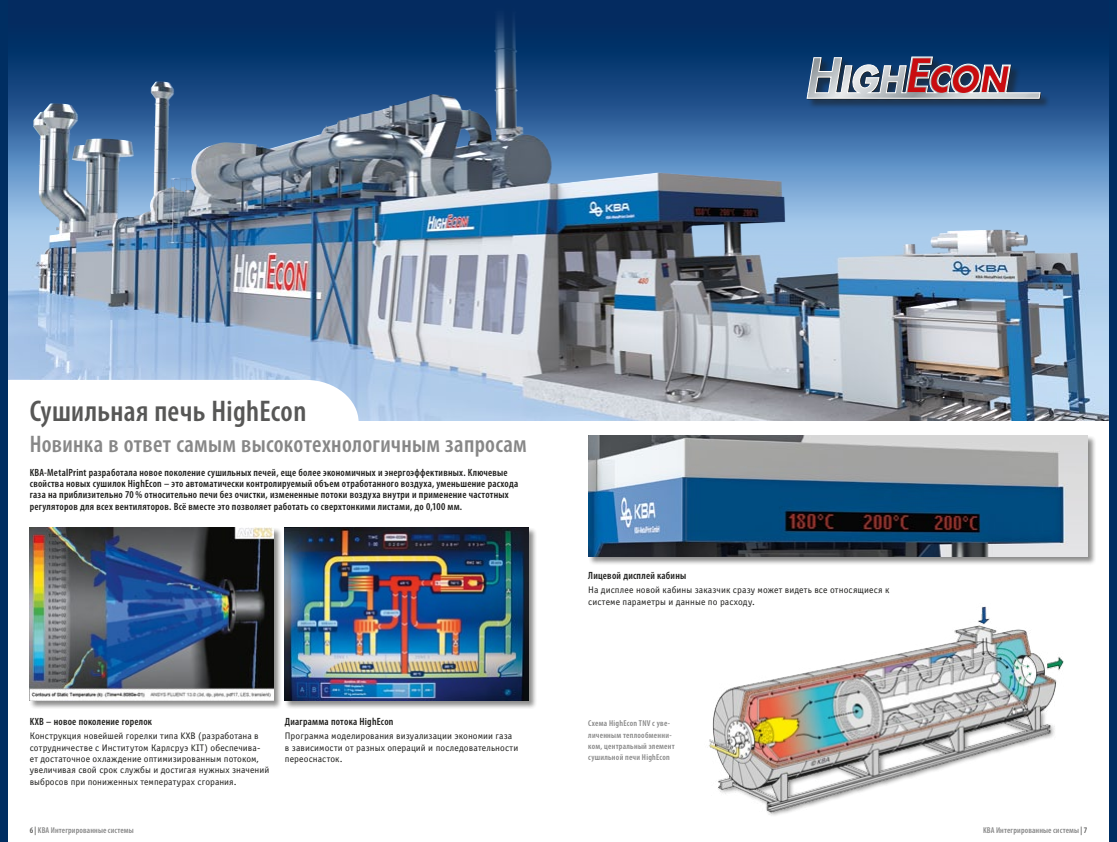
<style>
.page{position:relative;width:1117px;height:842px;background:#fff}
.page>*{position:absolute;margin:0;border:0;box-sizing:border-box;transform-origin:0 0}
.t1{font:600 condensed 30px "Myriad Pro";letter-spacing:.01em;color:#575756}
.t2{font:600 condensed 24px "Myriad Pro";letter-spacing:.015em;color:#878787}
.t3{font:600 condensed 10.5px/11.3px "Myriad Pro";letter-spacing:.02em;color:#1d1d1b}
.t4{font:9.5px/11.3px "Officina Sans C";letter-spacing:.01em;color:#1d1d1b}
.t5{font:600 condensed 8.5px/11.3px "Myriad Pro";letter-spacing:.025em;color:#878787}
.s1{color:#575756}
</style>
<div class="page">
<svg style="left:7px;top:0;width:1103px;height:233px;background:#3d6795"></svg>
<img style="left:7px;top:233px;width:1103px;height:188px">
<img style="left:151px;top:0;width:345px;height:196px">
<svg style="left:7px;top:380px;width:352px;height:42px"></svg>
<div style="left:30px;top:527px;width:253px;height:182px;background:#1d1d1b;opacity:.5"></div>
<img style="left:30px;top:527px;width:244px;height:173px">
<img style="left:709px;top:606px;width:355px;height:210px">
<div style="left:588px;top:435px;width:508px;height:130px;background:#1d1d1b;opacity:.5"></div>
<img style="left:588px;top:435px;width:499px;height:121px">
<div style="left:285px;top:527px;width:253px;height:182px;background:#1d1d1b;opacity:.5"></div>
<img style="left:285px;top:527px;width:244px;height:173px">
<div style="left:807px;top:57px;width:243px;height:52px;background:#1d1d1b;opacity:.5"></div>
<svg style="left:807px;top:57px;width:234px;height:42px;background:#7d768b"></svg>
<div style="left:0;top:0;width:7px;height:842px;background:#002e62"></div>
<div style="left:1110px;top:0;width:7px;height:842px;background:#002e62"></div>
<h1 class="t1" style="left:30px;top:395px;width:278px">Сушильная печь HighEcon</h1>
<h2 class="t2" style="left:30px;top:431px;width:499px">Новинка в ответ самым высокотехнологичным запросам</h2>
<p class="t3" style="left:30px;top:467px;width:490px">KBA-MetalPrint разработала новое поколение сушильных печей, еще более экономичных и энергоэффективных. Ключевые свойства новых сушилок HighEcon – это автоматически контролируемый объем отработанного воздуха, уменьшение расхода газа на приблизительно 70 % относительно печи без очистки, измененные потоки воздуха внутри и применение частотных регуляторов для всех вентиляторов. Всё вместе это позволяет работать со сверхтонкими листами, до 0,100 мм.</p>
<p class="t3" style="left:30px;top:716px;width:124px">KXB – новое поколение горелок</p>
<p class="t4" style="left:30px;top:731px;width:241px">Конструкция новейшей горелки типа KXB (разработана в сотрудничестве с Институтом Карлсруэ KIT) обеспечива&shy;ет достаточное охлаждение оптимизированным потоком, увеличивая свой срок службы и достигая нужных значений выбросов при пониженных температурах сгорания.</p>
<p class="t5" style="left:30px;top:825px;width:106px"><span class="s1">6 |</span> KBA Интегрированные системы</p>
<p class="t3" style="left:285px;top:716px;width:110px">Диаграмма потока HighEcon</p>
<p class="t4" style="left:285px;top:731px;width:235px">Программа моделирования визуализации экономии газа в зависимости от разных операций и последовательности переоснасток.</p>
<p class="t3" style="left:588px;top:570px;width:100px">Лицевой дисплей кабины</p>
<p class="t4" style="left:588px;top:585px;width:303px">На дисплее новой кабины заказчик сразу может видеть все относящиеся к системе параметры и данные по расходу.</p>
<p class="t5" style="left:588px;top:718px;width:88px">Схема HighEcon TNV с уве&shy;личенным теплообменни&shy;ком, центральный элемент сушильной печи HighEcon</p>
<p class="t5" style="left:983px;top:825px;width:106px">KBA Интегрированные системы <span class="s1">| 7</span></p>
</div>
